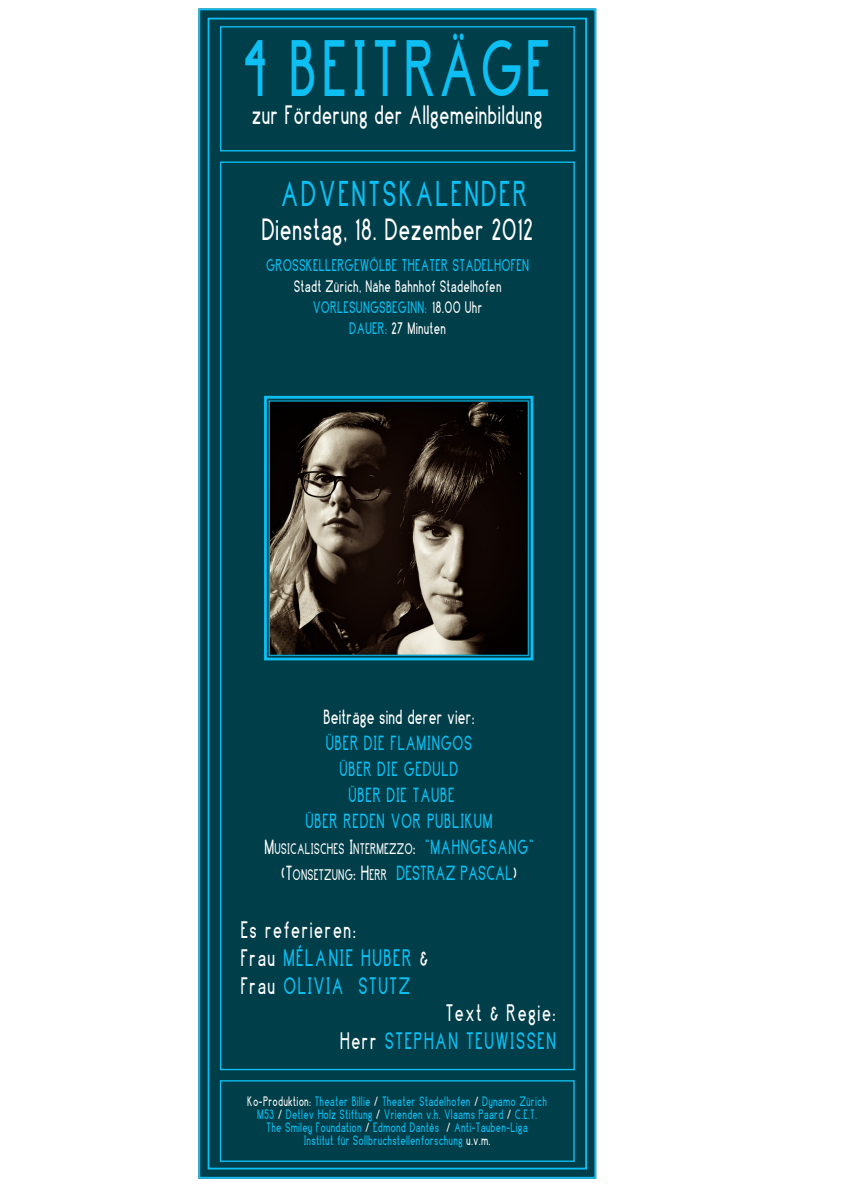
<style>
.page{position:relative;width:842px;height:1191px;background:#fff}
.page>*{position:absolute;margin:0;border:0;box-sizing:border-box;transform-origin:0 0}
.t1{font:70.2px "Brassfield";letter-spacing:.15em;color:#0dbff2;scale:.67 1}
.t2{font:31.5px "Brassfield";letter-spacing:.15em;color:#0dbff2;scale:.67 1}
.t3{font:27px "Brassfield";letter-spacing:.07em;color:#fff;scale:.67 1}
.t4{font:23.4px "Brassfield";letter-spacing:.065em;color:#fff;scale:.67 1}
.t5{font:21px/27.9px "Brassfield";letter-spacing:.14em;color:#0dbff2;text-align:right;scale:.67 1}
.t6{font:18px "Brassfield";letter-spacing:.1em;color:#0dbff2;scale:.67 1}
.t7{font:18px/26px "Brassfield";letter-spacing:.05em;color:#fff;scale:.67 1}
.t8{font:18px "Brassfield";letter-spacing:.05em;color:#0dbff2;scale:.67 1}
.t9{font:15px "Brassfield";letter-spacing:.07em;color:#0dbff2;scale:.67 1}
.t10{font:14.7px "Brassfield";letter-spacing:.07em;color:#fff;scale:.67 1}
.t11{font:14.7px "Brassfield";letter-spacing:.07em;color:#0dbff2;scale:.67 1}
.t12{font:13.5px "Brassfield";letter-spacing:.065em;color:#fff;scale:.67 1}
.t13{font:12px/13px "Brassfield";letter-spacing:.08em;color:#0dbff2;text-align:center;scale:.67 1}
.s1{color:#fff}
.s2{color:#0dbff2}
.s3{font-size:18px}
.s4{font-size:18px;color:#0dbff2}
.s5{font-size:13.5px;color:#fff}
</style>
<div class="page">
<div style="left:198px;top:8px;width:399px;height:1171px;background:#003e49"></div>
<div style="left:208px;top:18px;width:379px;height:1151px;border:2px solid #0dbff2"></div>
<div style="left:220px;top:26px;width:355px;height:125px;border:1px solid #0dbff2"></div>
<div style="left:220px;top:1080px;width:355px;height:81px;border:1px solid #0dbff2"></div>
<svg style="left:263px;top:394px;width:272px;height:268px;background:#353732"></svg>
<div style="left:269px;top:400px;width:260px;height:256px;border:1px solid #0dbff2"></div>
<p class="t1" style="left:244px;top:23px;width:459px">4 BEITRÄGE</p>
<p class="t4" style="left:253px;top:100px;width:434px">zur Förderung der Allgemeinbildung</p>
<p class="t2" style="left:281px;top:173px;width:368px">ADVENTSKALENDER</p>
<p class="t3" style="left:262px;top:211px;width:405px">Dienstag, 18. Dezember 2012</p>
<p class="t9" style="left:266px;top:255px;width:394px">GROSSKELLERGEWÖLBE THEATER STADELHOFEN</p>
<p class="t10" style="left:294px;top:277px;width:311px">Stadt Zürich, Nähe Bahnhof Stadelhofen</p>
<p class="t11" style="left:313px;top:298px;width:254px">VORLESUNGSBEGINN: <span class="s1">18.00 Uhr</span></p>
<p class="t10" style="left:349px;top:319px;width:146px"><span class="s2">DAUER:</span> 27 Minuten</p>
<p class="t7" style="left:324px;top:704px;width:227px">Beiträge sind derer vier:<br><span class="s2">ÜBER DIE FLAMINGOS</span></p>
<p class="t6" style="left:340px;top:757px;width:178px">ÜBER DIE GEDULD</p>
<p class="t6" style="left:349px;top:783px;width:159px">ÜBER DIE TAUBE</p>
<p class="t6" style="left:306px;top:809px;width:280px">ÜBER REDEN VOR PUBLIKUM</p>
<p class="t12" style="left:265px;top:840px;width:402px"><span class="s3">M</span>USICALISCHES <span class="s3">I</span>NTERMEZZO<span class="s3">:</span> <span class="s4">"MAHNGESANG"</span></p>
<p class="t8" style="left:281px;top:861px;width:353px"><span class="s1">(</span><span class="s1">T</span><span class="s5">ONSETZUNG</span><span class="s1">: H</span><span class="s5">ERR</span> DESTRAZ PASCAL<span class="s1">)</span></p>
<p class="t5" style="left:241px;top:916px;width:281px;text-align:left"><span class="s1">Es referieren:<br>Frau</span> MÉLANIE HUBER <span class="s1">&amp;<br>Frau</span> OLIVIA STUTZ</p>
<p class="t5" style="left:340px;top:999px;width:323px"><span class="s1">Text &amp; Regie:<br>Herr</span> STEPHAN TEUWISSEN</p>
<p class="t13" style="left:248px;top:1094px;width:448px"><span class="s1">Ko-Produktion:</span> Theater Billie <span class="s1">/</span> Theater Stadelhofen <span class="s1">/</span> Dynamo Zürich M53 <span class="s1">/</span> Detlev Holz Stiftung <span class="s1">/</span> Vrienden v.h. Vlaams Paard <span class="s1">/</span> C.E.T.<br>The Smiley Foundation <span class="s1">/</span> Edmond Dantès <span class="s1">/</span> Anti-Tauben-Liga<br>Institut für Sollbruchstellenforschung <span class="s1">u.v.m.</span></p>
</div>
